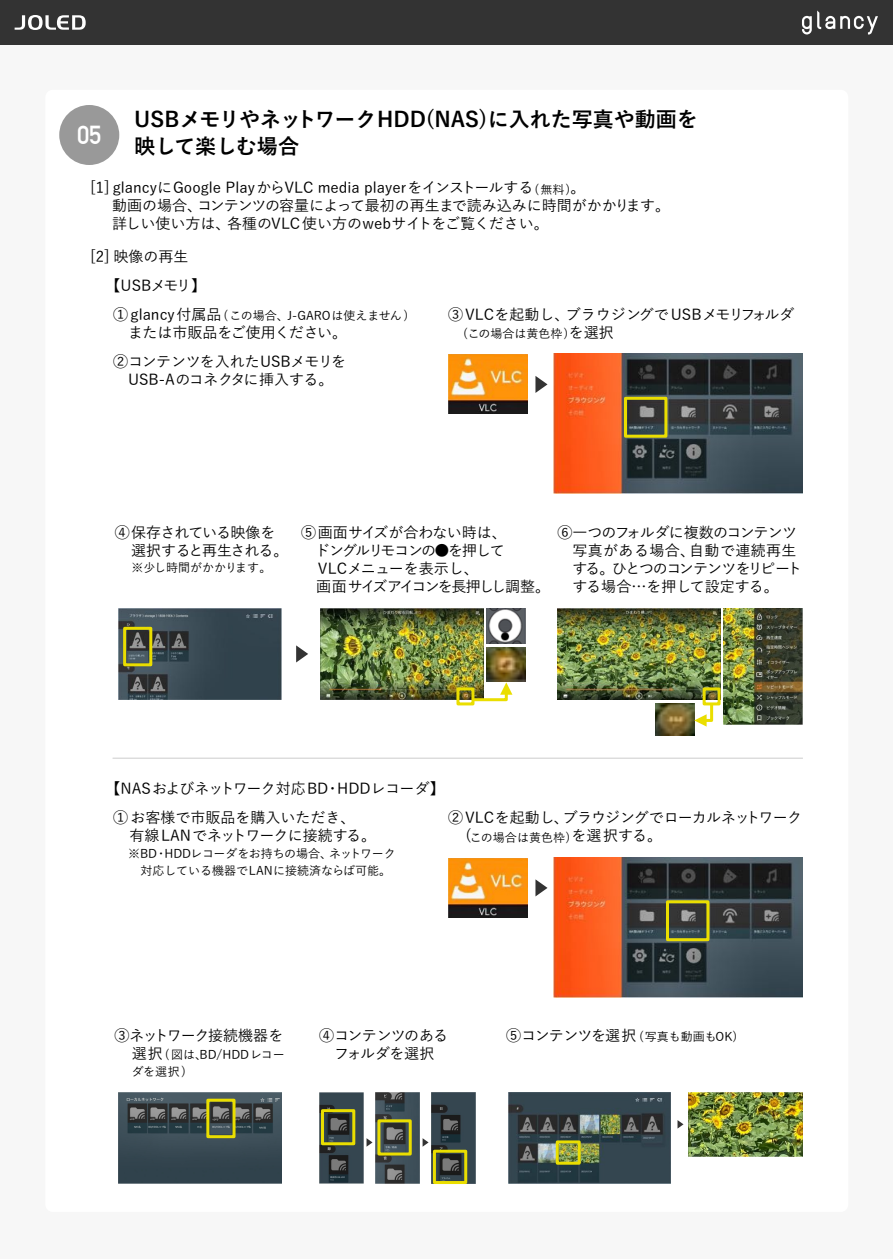
<style>
.page{position:relative;width:893px;height:1260px;background:#fff}
.page>*{position:absolute;margin:0;border:0;box-sizing:border-box;transform-origin:0 0}
.t1{font:700 25.5px "DIN Alternate";color:#fff}
.t2{font:700 21px/27px "Yu Go Pr 6 N";color:#000}
.t3{font:500 15px/18px "Yu Go Pr 6 N";color:#000}
.t4{font:500 15px/18px "Yu Go Pr 6 N";letter-spacing:-.04em;color:#000}
.t5{font:500 15px/18px "Yu Go Pr 6 N";letter-spacing:-.07em;color:#000}
.t6{font:500 15px/18px "Yu Go Pr 6 N";letter-spacing:-.06em;color:#000}
.t7{font:500 15px/18px "Yu Go Pr 6 N";letter-spacing:-.05em;color:#000;text-align:center}
.t8{font:500 15px "Yu Go Pr 6 N";letter-spacing:-.08em;color:#000}
.t9{font:500 12px/16.5px "Yu Go Pr 6 N";color:#000}
.s1{font-size:12px}
.s2{font-size:15px}
</style>
<div class="page">
<div style="left:0;top:44px;width:892px;height:1215px;background:#f7f7f7"></div>
<div style="left:45px;top:90px;width:803px;height:1122px;background:#fff;border-radius:7px"></div>
<div style="left:0;top:0;width:892px;height:45px;background:#333"></div>
<svg style="left:817px;top:11px;width:61px;height:23px"></svg>
<svg style="left:802px;top:16px;width:9px;height:18px"></svg>
<svg style="left:15px;top:15px;width:71px;height:15px"></svg>
<div style="left:59px;top:105px;width:60px;height:60px;background:#999;border-radius:50%"></div>
<img style="left:554px;top:354px;width:248px;height:140px">
<svg style="left:622px;top:395px;width:47px;height:44px;background:#686a3b"></svg>
<img style="left:448px;top:355px;width:79px;height:59px">
<svg style="left:535px;top:376px;width:12px;height:17px"></svg>
<img style="left:118px;top:608px;width:163px;height:92px">
<img style="left:321px;top:608px;width:162px;height:92px">
<img style="left:487px;top:608px;width:38px;height:35px">
<img style="left:487px;top:647px;width:38px;height:34px">
<svg style="left:122px;top:625px;width:32px;height:43px"></svg>
<svg style="left:296px;top:645px;width:12px;height:17px"></svg>
<img style="left:724px;top:608px;width:78px;height:116px">
<img style="left:557px;top:608px;width:163px;height:92px">
<svg style="left:455px;top:682px;width:57px;height:24px"></svg>
<img style="left:655px;top:704px;width:39px;height:32px">
<svg style="left:694px;top:686px;width:27px;height:41px"></svg>
<img style="left:554px;top:857px;width:248px;height:140px">
<svg style="left:664px;top:899px;width:47px;height:44px;background:#676a3a"></svg>
<img style="left:448px;top:858px;width:79px;height:59px">
<svg style="left:535px;top:879px;width:12px;height:17px"></svg>
<img style="left:118px;top:1092px;width:163px;height:92px">
<svg style="left:205px;top:1097px;width:32px;height:43px"></svg>
<img style="left:375px;top:1092px;width:44px;height:92px">
<img style="left:431px;top:1092px;width:44px;height:92px">
<svg style="left:366px;top:1118px;width:47px;height:39px"></svg>
<svg style="left:422px;top:1138px;width:46px;height:46px"></svg>
<img style="left:319px;top:1092px;width:44px;height:92px">
<svg style="left:319px;top:1108px;width:38px;height:39px"></svg>
<img style="left:508px;top:1092px;width:162px;height:92px">
<svg style="left:554px;top:1139px;width:28px;height:27px"></svg>
<img style="left:688px;top:1092px;width:114px;height:64px">
<svg style="left:677px;top:1120px;width:6px;height:9px"></svg>
<hr style="left:113px;top:758px;width:690px;height:1px;background:#ccc">
<h2 class="t2" style="left:134px;top:106px;width:565px">USBメモリやネットワークHDD(NAS)に入れた写真や動画を映して楽しむ場合</h2>
<p class="t3" style="left:112px;top:177px;width:559px;text-indent:-22px">[1] glancyにGoogle PlayからVLC media playerをインストールする<span class="s1">(無料)</span>。<br>動画の場合、コンテンツの容量によって最初の再生まで読み込みに時間がかかります。詳しい使い方は、各種のVLC使い方のwebサイトをご覧ください。</p>
<p class="t3" style="left:90px;top:245px;width:100px">[2] 映像の再生</p>
<h1 class="t1" style="left:77px;top:120px;width:26px">05</h1>
<p class="t3" style="left:106px;top:274px;width:102px">【USBメモリ】</p>
<p class="t9" style="left:113px;top:306px;width:297px"><span class="s2">① glancy付属品</span> (この場合、J-GAROは使えません)</p>
<p class="t3" style="left:128px;top:321px;width:221px">または市販品をご使用ください。</p>
<p class="t3" style="left:113px;top:350px;width:249px">②コンテンツを入れたUSBメモリを　　USB-Aのコネクタに挿入する。</p>
<p class="t3" style="left:448px;top:303px;width:347px">③VLCを起動し、ブラウジングでUSBメモリフォルダ</p>
<p class="t9" style="left:463px;top:324px;width:152px">(この場合は黄色枠)<span class="s2">を選択</span></p>
<p class="t6" style="left:131px;top:521px;width:159px;text-indent:-16px">④保存されている映像を選択すると再生される。</p>
<p class="t9" style="left:132px;top:558px;width:141px">※少し時間がかかります。</p>
<p class="t5" style="left:315px;top:521px;width:236px;text-indent:-14px">⑤画面サイズが合わない時は、<br>ドングルリモコンの●を押して<br>VLCメニューを表示し、　<br>画面サイズアイコンを長押しし調整。</p>
<p class="t4" style="left:572px;top:521px;width:231px;text-indent:-15px">⑥一つのフォルダに複数のコンテンツ写真がある場合、自動で連続再生する。ひとつのコンテンツをリピートする場合…を押して設定する。</p>
<p class="t3" style="left:106px;top:778px;width:340px">【NASおよびネットワーク対応BD・HDDレコーダ】</p>
<p class="t3" style="left:130px;top:807px;width:248px;text-indent:-16px">① お客様で市販品を購入いただき、<br>有線LANでネットワークに接続する。</p>
<p class="t9" style="left:113px;top:844px;width:284px;text-indent:15px">※BD・HDDレコーダをお持ちの場合、ネットワーク　　 対応している機器でLANに接続済ならば可能。</p>
<p class="t4" style="left:448px;top:807px;width:355px">②VLCを起動し、ブラウジングでローカルネットワーク</p>
<p class="t9" style="left:465px;top:828px;width:198px"><span class="s2">(</span>この場合は黄色枠)<span class="s2">を選択する。</span></p>
<p class="t8" style="left:115px;top:1022px;width:170px">③ネットワーク接続機器を</p>
<p class="t9" style="left:132px;top:1045px;width:155px"><span class="s2">選択</span> (図は、BD/HDDレコーダを選択)</p>
<p class="t7" style="left:319px;top:1025px;width:130px">④コンテンツのあるフォルダを選択</p>
<p class="t9" style="left:506px;top:1027px;width:232px"><span class="s2">⑤コンテンツを選択</span> (写真も動画もOK)</p>
</div>
